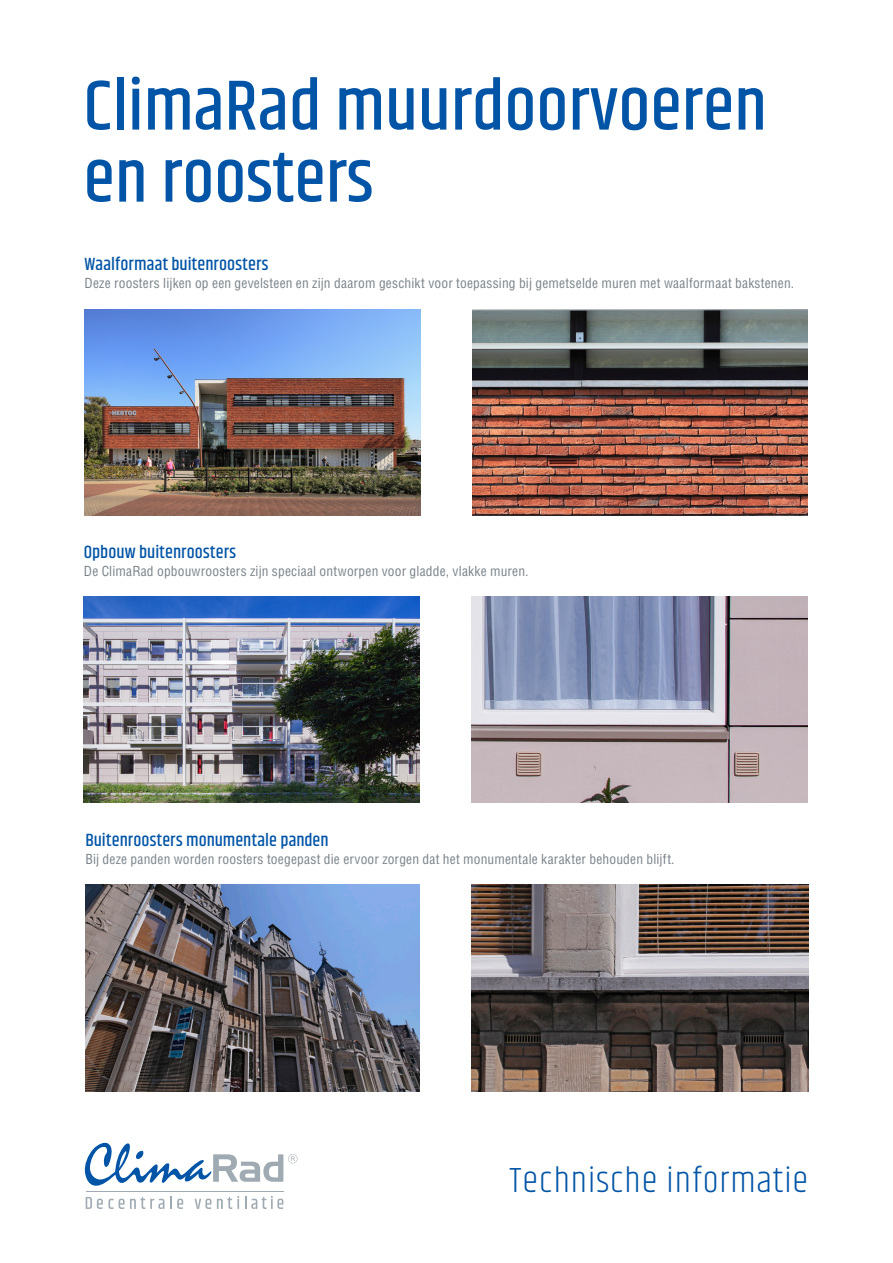
<style>
.page{position:relative;width:893px;height:1263px;background:#fff}
.page>*{position:absolute;margin:0;border:0;box-sizing:border-box;transform-origin:0 0}
.t1{font:500 72px "Khand";color:#0154a6}
.t2{font:300 36px "Khand";letter-spacing:.03em;color:#0154a6}
.t3{font:500 18px "Khand";color:#0154a6}
.t4{font:condensed 13.5px "Helvetica LT Std";letter-spacing:.015em;color:#7a838a}
</style>
<div class="page">
<svg style="left:85px;top:1143px;width:212px;height:66px"></svg>
<img style="left:84px;top:596px;width:335px;height:207px">
<img style="left:471px;top:596px;width:336px;height:207px">
<img style="left:85px;top:884px;width:334px;height:207px">
<img style="left:471px;top:884px;width:337px;height:207px">
<img style="left:84px;top:309px;width:336px;height:207px">
<img style="left:472px;top:309px;width:336px;height:207px">
<p class="t1" style="left:84px;top:61px;width:685px">ClimaRad muurdoorvoeren</p>
<p class="t1" style="left:84px;top:133px;width:291px">en roosters</p>
<p class="t3" style="left:85px;top:253px;width:186px">Waalformaat buitenroosters</p>
<p class="t4" style="left:85px;top:275px;width:711px">Deze roosters lijken op een gevelsteen en zijn daarom geschikt voor toepassing bij gemetselde muren met waalformaat bakstenen.</p>
<p class="t3" style="left:84px;top:541px;width:154px">Opbouw buitenroosters</p>
<p class="t4" style="left:84px;top:563px;width:446px">De ClimaRad opbouwroosters zijn speciaal ontworpen voor gladde, vlakke muren.</p>
<p class="t3" style="left:85px;top:829px;width:245px">Buitenroosters monumentale panden</p>
<p class="t4" style="left:85px;top:851px;width:591px">Bij deze panden worden roosters toegepast die ervoor zorgen dat het monumentale karakter behouden blijft.</p>
<p class="t2" style="left:509px;top:1159px;width:300px">Technische informatie</p>
</div>
